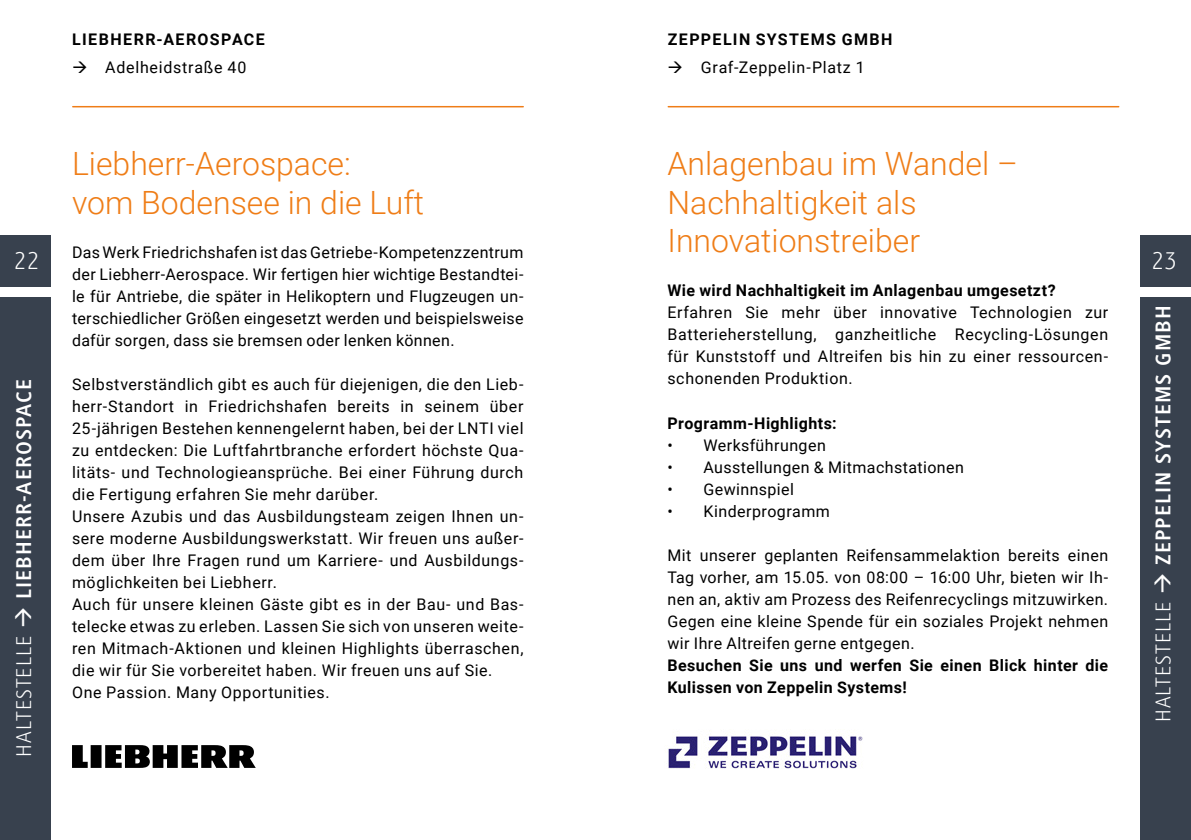
<style>
.page{position:relative;width:1191px;height:840px;background:#fff}
.page>*{position:absolute;margin:0;border:0;box-sizing:border-box;transform-origin:0 0}
.t1{font:300 32px/38.4px "Roboto";color:#ef7d17}
.t2{font:300 25.4px "Generis Sans Com";color:#fff}
.t3{font:700 22px "Generis Sans Com";letter-spacing:.05em;color:#fff}
.t4{font:16px/22px "Roboto";letter-spacing:.035em;color:#000;text-align:justify}
.t5{font:700 16px/22px "Roboto";letter-spacing:.03em;color:#000}
.t6{font:700 16px "Roboto";letter-spacing:.085em;color:#000}
.t7{font:700 16px "Roboto";letter-spacing:.09em;color:#000}
.s1{font-weight:300}
.s2{font-weight:700}
</style>
<div class="page">
<div style="left:0;top:235px;width:51px;height:52px;background:#38414e"></div>
<div style="left:0;top:297px;width:51px;height:542px;background:#38414e"></div>
<div style="left:1140px;top:297px;width:51px;height:542px;background:#38414e"></div>
<hr style="left:73px;top:106px;width:450px;height:1px;background:#ef7d17">
<hr style="left:668px;top:106px;width:450px;height:1px;background:#ef7d17">
<div style="left:1140px;top:235px;width:51px;height:52px;background:#38414e"></div>
<svg style="left:72px;top:745px;width:183px;height:22px"></svg>
<img style="left:667px;top:734px;width:196px;height:35px">
<p class="t2" style="left:14px;top:246px;width:26px">22</p>
<p class="t3" style="left:12px;top:756px;width:379px;rotate:-90deg"><span class="s1">HALTESTELLE</span> → LIEBHERR-AEROSPACE</p>
<p class="t7" style="left:72px;top:28px;width:194px">LIEBHERR-AEROSPACE</p>
<p class="t4" style="left:72px;top:56px;width:176px">→ Adelheidstraße 40</p>
<p class="t1" style="left:72px;top:144px;width:280px">Liebherr-Aerospace:</p>
<p class="t1" style="left:72px;top:182px;width:354px">vom Bodensee in die Luft</p>
<p class="t4" style="left:72px;top:240px;width:453px">Das Werk Friedrichshafen ist das Getriebe-Kompetenzzentrum der Liebherr-Aerospace. Wir fertigen hier wichtige Bestandtei&shy;le für Antriebe, die später in Helikoptern und Flugzeugen un&shy;terschiedlicher Größen eingesetzt werden und beispielsweise dafür sorgen, dass sie bremsen oder lenken können.</p>
<p class="t4" style="left:72px;top:372px;width:453px">Selbstverständlich gibt es auch für diejenigen, die den Lieb&shy;herr-Standort in Friedrichshafen bereits in seinem über</p>
<p class="t4" style="left:72px;top:416px;width:453px">25-jährigen Bestehen kennengelernt haben, bei der LNTI viel zu entdecken: Die Luftfahrtbranche erfordert höchste Qua&shy;litäts- und Technologieansprüche. Bei einer Führung durch die Fertigung erfahren Sie mehr darüber.</p>
<p class="t4" style="left:72px;top:504px;width:453px">Unsere Azubis und das Ausbildungsteam zeigen Ihnen un&shy;sere moderne Ausbildungswerkstatt. Wir freuen uns außer&shy;dem über Ihre Fragen rund um Karriere- und Ausbildungs&shy;möglichkeiten bei Liebherr.</p>
<p class="t4" style="left:72px;top:592px;width:453px;text-align:left">Auch für unsere kleinen Gäste gibt es in der Bau- und Bas&shy;telecke etwas zu erleben. Lassen Sie sich von unseren weite&shy;ren Mitmach-Aktionen und kleinen Highlights überraschen, die wir für Sie vorbereitet haben. Wir freuen uns auf Sie.<br>One Passion. Many Opportunities.</p>
<p class="t6" style="left:668px;top:28px;width:226px">ZEPPELIN SYSTEMS GMBH</p>
<p class="t4" style="left:667px;top:56px;width:199px">→ Graf-Zeppelin-Platz 1</p>
<p class="t1" style="left:667px;top:144px;width:352px">Anlagenbau im Wandel –<br>Nachhaltigkeit als</p>
<p class="t1" style="left:667px;top:220px;width:254px">Innovationstreiber</p>
<p class="t4" style="left:667px;top:279px;width:442px;text-align:left"><span class="s2">Wie wird Nachhaltigkeit im Anlagenbau umgesetzt?<br></span>Erfahren Sie mehr über innovative Technologien zur Batterieherstellung, ganzheitliche Recycling-Lösungen für Kunststoff und Altreifen bis hin zu einer ressourcen&shy;schonenden Produktion.</p>
<p class="t5" style="left:667px;top:411px;width:171px">Programm-Highlights:</p>
<p class="t4" style="left:667px;top:433px;width:160px">• Werksführungen</p>
<p class="t4" style="left:667px;top:455px;width:298px">• Ausstellungen &amp; Mitmachstationen</p>
<p class="t4" style="left:667px;top:477px;width:128px">• Gewinnspiel</p>
<p class="t4" style="left:667px;top:499px;width:164px">• Kinderprogramm</p>
<p class="t4" style="left:667px;top:543px;width:442px">Mit unserer geplanten Reifensammelaktion bereits einen Tag vorher, am 15.05. von 08:00 – 16:00 Uhr, bieten wir Ih&shy;nen an, aktiv am Prozess des Reifenrecyclings mitzuwirken.<br>Gegen eine kleine Spende für ein soziales Projekt nehmen wir Ihre Altreifen gerne entgegen.</p>
<p class="t5" style="left:667px;top:653px;width:442px">Besuchen Sie uns und werfen Sie einen Blick hinter die<br>Kulissen von Zeppelin Systems!</p>
<p class="t2" style="left:1151px;top:246px;width:26px">23</p>
<p class="t3" style="left:1151px;top:721px;width:418px;rotate:-90deg"><span class="s1">HALTESTELLE</span> → ZEPPELIN SYSTEMS GMBH</p>
</div>
